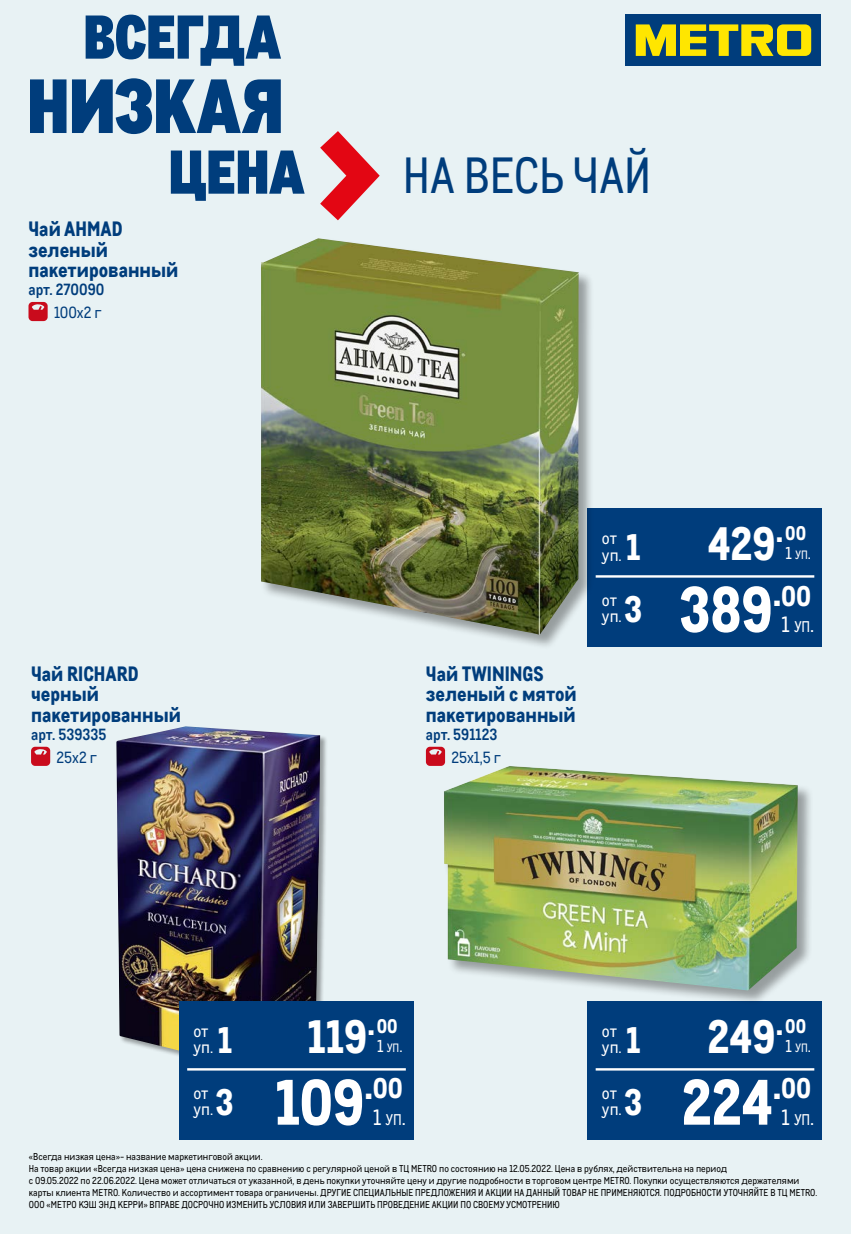
<style>
.page{position:relative;width:851px;height:1234px;background:#fff}
.page>*{position:absolute;margin:0;border:0;box-sizing:border-box;transform-origin:0 0}
.t1{font:800 62.4px "CA Metro";letter-spacing:-.01em;color:#fff}
.t2{font:49.5px "CA Metro";color:#003d7c}
.t3{font:800 45.6px "CA Metro";letter-spacing:-.005em;color:#fff}
.t4{font:800 38.4px "CA Metro";color:#fff}
.t5{font:800 36px "CA Metro";color:#fff}
.t6{font:800 33.6px "CA Metro";color:#fff}
.t7{font:800 27.75px "CA Metro";color:#fff}
.t8{font:21.6px "CA Metro";color:#fff}
.t9{font:800 20.25px/20.2px "CA Metro";color:#003d7c}
.t10{font:800 19.2px "CA Metro";color:#fff}
.t11{font:16.8px "CA Metro";letter-spacing:-.005em;color:#fff}
.t12{font:16.8px "CA Metro";color:#fff}
.t13{font:700 15.75px "CA Metro";color:#003d7c}
.t14{font:15.75px "CA Metro";color:#003d7c}
.t15{font:9.75px/12px "CA Metro";color:#000}
.s1{font-size:11.7px}
.s2{font-size:15.15px}
</style>
<div class="page">
<div style="left:0;top:0;width:850px;height:1233px;background:#e8f2f4"></div>
<div style="left:625px;top:15px;width:196px;height:51px;background:#003d7c"></div>
<svg style="left:635px;top:24px;width:176px;height:32px"></svg>
<svg style="left:86px;top:15px;width:195px;height:51px"></svg>
<svg style="left:30px;top:79px;width:36px;height:54px"></svg>
<svg style="left:72px;top:78px;width:209px;height:56px"></svg>
<svg style="left:171px;top:150px;width:133px;height:51px"></svg>
<svg style="left:320px;top:131px;width:59px;height:89px"></svg>
<div style="left:117px;top:726px;width:211px;height:352px;background:#000;opacity:.35"></div>
<img style="left:116px;top:726px;width:204px;height:344px">
<div style="left:587px;top:1000px;width:235px;height:139px;background:#003d7c"></div>
<hr style="left:595px;top:1067px;width:219px;height:3px;background:#fff">
<div style="left:179px;top:1000px;width:234px;height:139px;background:#003d7c"></div>
<hr style="left:187px;top:1067px;width:219px;height:3px;background:#fff">
<svg style="left:426px;top:746px;width:19px;height:19px"></svg>
<svg style="left:31px;top:746px;width:19px;height:19px"></svg>
<div style="left:587px;top:508px;width:235px;height:138px;background:#003d7c"></div>
<hr style="left:595px;top:575px;width:219px;height:2px;background:#fff">
<svg style="left:28px;top:302px;width:20px;height:19px"></svg>
<div style="left:260px;top:238px;width:334px;height:412px;background:#000;opacity:.35"></div>
<img style="left:261px;top:238px;width:318px;height:396px">
<div style="left:443px;top:765px;width:370px;height:240px;background:#000;opacity:.35"></div>
<img style="left:444px;top:765px;width:353px;height:225px">
<h3 class="t9" style="left:28px;top:217px;width:151px">Чай AHMAD зеленый пакетированный</h3>
<h3 class="t13" style="left:28px;top:277px;width:77px">арт. 270090</h3>
<h3 class="t14" style="left:54px;top:301px;width:49px">100х2 г</h3>
<h3 class="t9" style="left:31px;top:661px;width:151px">Чай RICHARD черный пакетированный</h3>
<h3 class="t13" style="left:31px;top:721px;width:77px">арт. 539335</h3>
<h3 class="t14" style="left:57px;top:745px;width:42px">25х2 г</h3>
<h2 class="t2" style="left:403px;top:141px;width:250px">НА ВЕСЬ ЧАЙ</h2>
<h3 class="t9" style="left:426px;top:661px;width:152px">Чай TWININGS зеленый с мятой пакетированный</h3>
<h3 class="t13" style="left:426px;top:721px;width:73px">арт. 591123</h3>
<h3 class="t14" style="left:451px;top:745px;width:51px">25х1,5 г</h3>
<h3 class="t11" style="left:602px;top:526px;width:17px">от</h3>
<h3 class="t5" style="left:626px;top:517px;width:16px">1</h3>
<h3 class="t11" style="left:602px;top:542px;width:21px">уп.</h3>
<h3 class="t11" style="left:602px;top:587px;width:17px">от</h3>
<h3 class="t5" style="left:624px;top:579px;width:20px">3</h3>
<h3 class="t11" style="left:602px;top:604px;width:21px">уп.</h3>
<h3 class="t10" style="left:785px;top:517px;width:22px">00</h3>
<h3 class="t3" style="left:707px;top:506px;width:70px">429</h3>
<h3 class="t6" style="left:775px;top:501px;width:9px">.</h3>
<h3 class="t12" style="left:785px;top:541px;width:27px">1 <span class="s1">уп</span>.</h3>
<h3 class="t7" style="left:781px;top:572px;width:32px">00</h3>
<h1 class="t1" style="left:679px;top:557px;width:95px">389</h1>
<h3 class="t4" style="left:772px;top:560px;width:10px">.</h3>
<h3 class="t8" style="left:781px;top:609px;width:34px">1 <span class="s2">уп</span>.</h3>
<h3 class="t11" style="left:193px;top:1018px;width:17px">от</h3>
<h3 class="t5" style="left:218px;top:1010px;width:16px">1</h3>
<h3 class="t11" style="left:193px;top:1035px;width:21px">уп.</h3>
<h3 class="t10" style="left:377px;top:1010px;width:22px">00</h3>
<h3 class="t3" style="left:307px;top:999px;width:61px">119</h3>
<h3 class="t6" style="left:367px;top:994px;width:9px">.</h3>
<h3 class="t12" style="left:377px;top:1034px;width:27px">1 <span class="s1">уп</span>.</h3>
<h3 class="t11" style="left:602px;top:1018px;width:17px">от</h3>
<h3 class="t5" style="left:626px;top:1010px;width:16px">1</h3>
<h3 class="t11" style="left:602px;top:1035px;width:21px">уп.</h3>
<h3 class="t10" style="left:785px;top:1010px;width:22px">00</h3>
<h3 class="t3" style="left:707px;top:999px;width:70px">249</h3>
<h3 class="t6" style="left:775px;top:994px;width:9px">.</h3>
<h3 class="t12" style="left:785px;top:1034px;width:27px">1 <span class="s1">уп</span>.</h3>
<h3 class="t11" style="left:193px;top:1080px;width:17px">от</h3>
<h3 class="t5" style="left:215px;top:1072px;width:20px">3</h3>
<h3 class="t11" style="left:193px;top:1097px;width:21px">уп.</h3>
<h3 class="t7" style="left:372px;top:1065px;width:32px">00</h3>
<h1 class="t1" style="left:275px;top:1050px;width:91px">109</h1>
<h3 class="t4" style="left:364px;top:1052px;width:10px">.</h3>
<h3 class="t8" style="left:373px;top:1101px;width:34px">1 <span class="s2">уп</span>.</h3>
<h3 class="t11" style="left:602px;top:1080px;width:17px">от</h3>
<h3 class="t5" style="left:624px;top:1072px;width:20px">3</h3>
<h3 class="t11" style="left:602px;top:1097px;width:21px">уп.</h3>
<h3 class="t7" style="left:781px;top:1065px;width:32px">00</h3>
<h1 class="t1" style="left:681px;top:1050px;width:93px">224</h1>
<h3 class="t4" style="left:772px;top:1052px;width:10px">.</h3>
<h3 class="t8" style="left:781px;top:1101px;width:34px">1 <span class="s2">уп</span>.</h3>
<p class="t15" style="left:29px;top:1149px;width:789px">«Всегда низкая цена»- название маркетинговой акции.<br>На товар акции «Всегда низкая цена» цена снижена по сравнению с регулярной ценой в ТЦ METRO по состоянию на 12.05.2022. Цена в рублях, действительна на период<br>с 09.05.2022 по 22.06.2022. Цена может отличаться от указанной, в день покупки уточняйте цену и другие подробности в торговом центре METRO. Покупки осуществляются держателями карты клиента METRO. Количество и ассортимент товара ограничены. ДРУГИЕ СПЕЦИАЛЬНЫЕ ПРЕДЛОЖЕНИЯ И АКЦИИ НА ДАННЫЙ ТОВАР НЕ ПРИМЕНЯЮТСЯ. ПОДРОБНОСТИ УТОЧНЯЙТЕ В ТЦ METRO.<br>ООО «МЕТРО КЭШ ЭНД КЕРРИ» ВПРАВЕ ДОСРОЧНО ИЗМЕНИТЬ УСЛОВИЯ ИЛИ ЗАВЕРШИТЬ ПРОВЕДЕНИЕ АКЦИИ ПО СВОЕМУ УСМОТРЕНИЮ</p>
</div>
